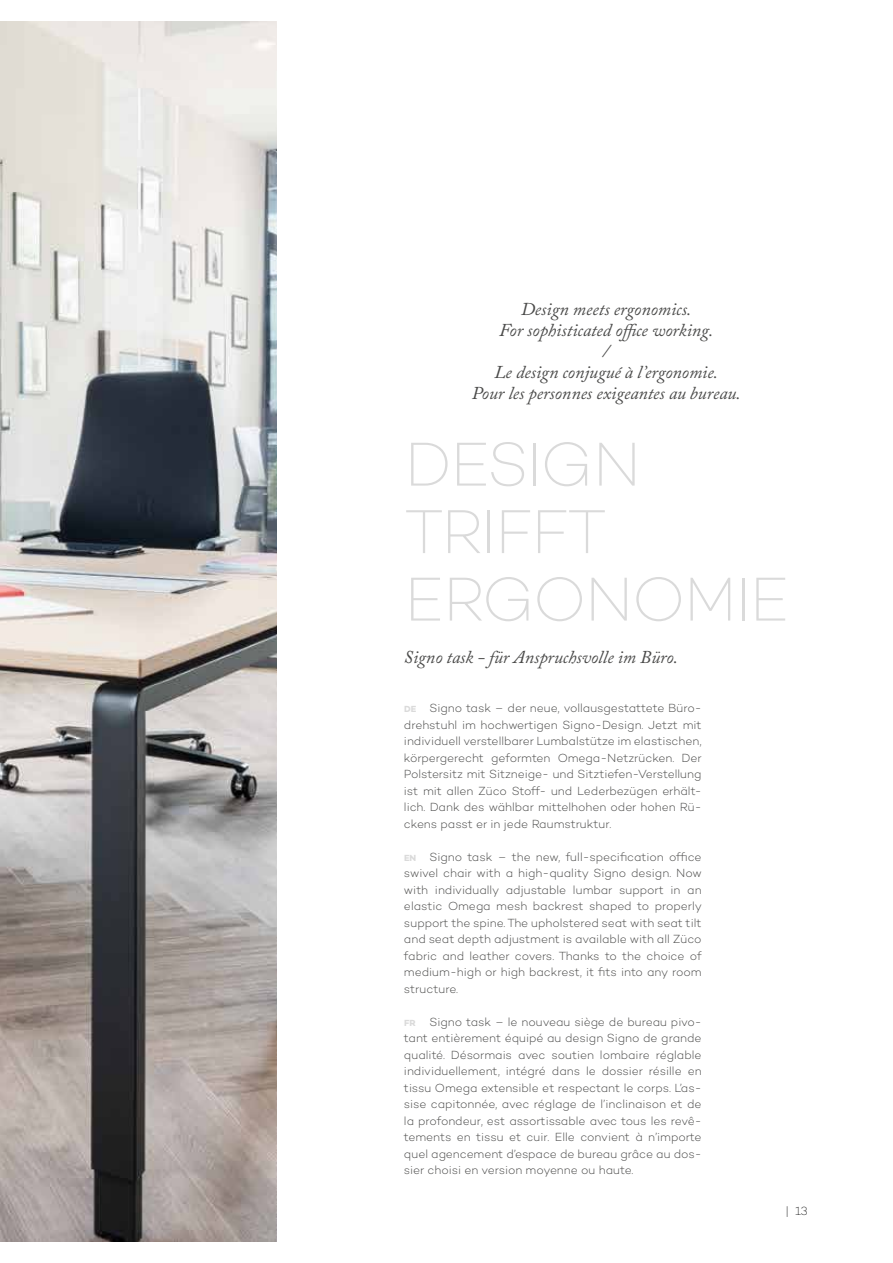
<style>
.page{position:relative;width:893px;height:1263px;background:#fff}
.page>*{position:absolute;margin:0;border:0;box-sizing:border-box;transform-origin:0 0}
.t1{font:200 63px/67.5px "Campton";letter-spacing:-.03em;color:#dadada}
.t2{font:italic 18px/21px "Adobe Caslon Pro";color:#494948;text-align:center}
.t3{font:300 12px/16.5px "Campton";letter-spacing:-.005em;color:#494948;text-align:justify}
.t4{font:200 12px "Campton";color:#000}
.s1{font-weight:700;font-size:9px;color:#dadada}
</style>
<div class="page">
<img style="left:0;top:21px;width:276px;height:1221px">
<h2 class="t2" style="left:472px;top:298px;width:271px">Design meets ergonomics.<br>For sophisticated office working.<br>/<br>Le design conjugué à l’ergonomie.<br>Pour les personnes exigeantes au bureau.</h2>
<h1 class="t1" style="left:404px;top:429px;width:387px">DESIGN<br>TRIFFT<br>ERGONOMIE</h1>
<h2 class="t2" style="left:404px;top:646px;width:275px">Signo task - für Anspruchsvolle im Büro.</h2>
<p class="t3" style="left:404px;top:699px;width:299px"><span class="s1">DE</span> Signo task – der neue, vollausgestattete Büro&shy;drehstuhl im hochwertigen Signo-Design. Jetzt mit individuell verstellbarer Lumbalstütze im elastischen, körpergerecht geformten Omega-Netzrücken. Der Polstersitz mit Sitzneige- und Sitztiefen-Verstellung ist mit allen Züco Stoff- und Lederbezügen erhält&shy;lich. Dank des wählbar mittelhohen oder hohen Rü&shy;ckens passt er in jede Raumstruktur.</p>
<p class="t3" style="left:404px;top:848px;width:299px"><span class="s1">EN</span> Signo task – the new, full-specification office swivel chair with a high-quality Signo design. Now with individually adjustable lumbar support in an elastic Omega mesh backrest shaped to properly support the spine. The upholstered seat with seat tilt and seat depth adjustment is available with all Züco fabric and leather covers. Thanks to the choice of medium-high or high backrest, it fits into any room structure.</p>
<p class="t3" style="left:404px;top:1013px;width:299px"><span class="s1">FR</span> Signo task – le nouveau siège de bureau pivo&shy;tant entièrement équipé au design Signo de grande qualité. Désormais avec soutien lombaire réglable individuellement, intégré dans le dossier résille en tissu Omega extensible et respectant le corps. L’as&shy;sise capitonnée, avec réglage de l’inclinaison et de la profondeur, est assortissable avec tous les revê&shy;tements en tissu et cuir. Elle convient à n’importe quel agencement d’espace de bureau grâce au dos&shy;sier choisi en version moyenne ou haute.</p>
<p class="t4" style="left:785px;top:1204px;width:24px">| 13</p>
</div>
